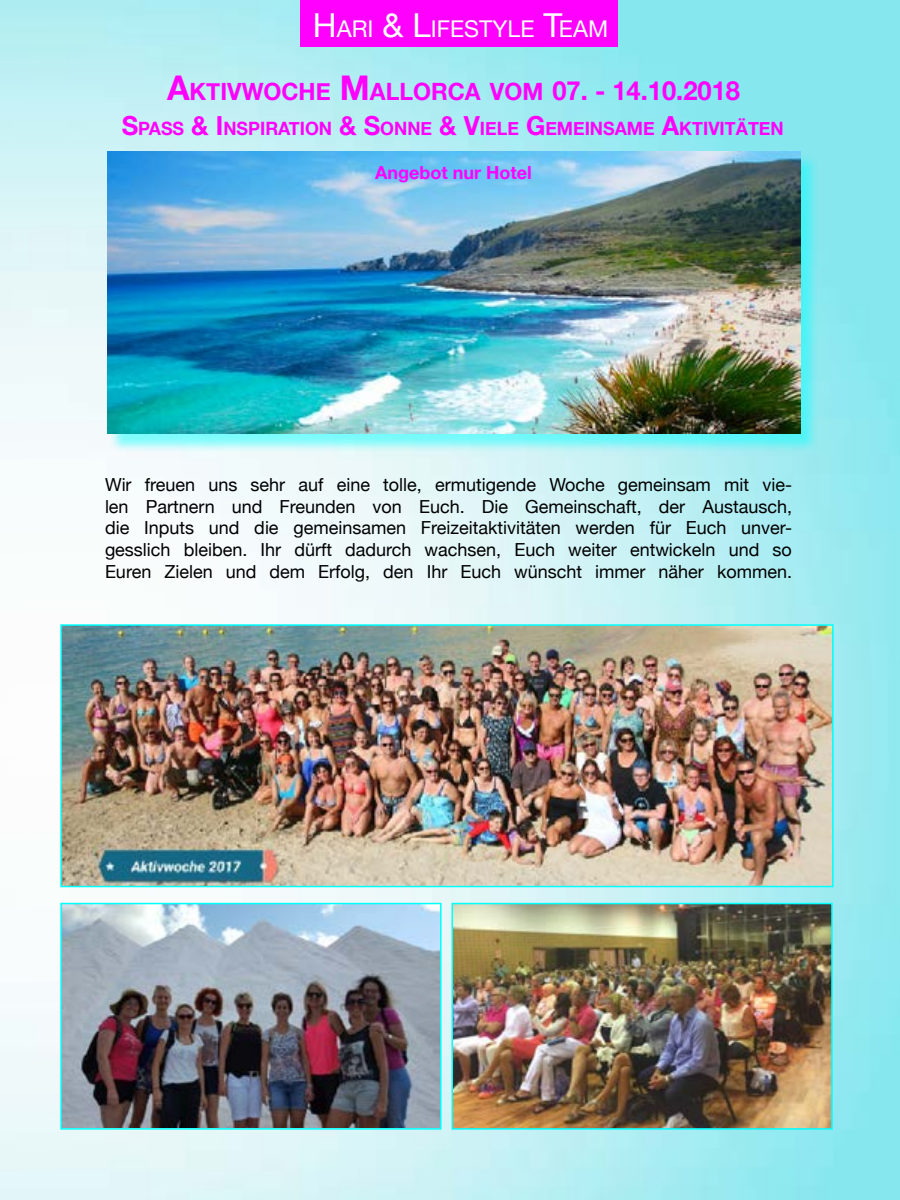
<style>
.page{position:relative;width:900px;height:1200px;background:#fff}
.page>*{position:absolute;margin:0;border:0;box-sizing:border-box;transform-origin:0 0}
.t1{font:700 23.85px "Helvetica Neue";color:#f0f}
.t2{font:23.1px "Helvetica Neue";color:#fff}
.t3{font:700 18.45px "Helvetica Neue";color:#f0f}
.t4{font:18px/21.6px "Helvetica Neue";color:#000;text-align:justify}
.t5{font:700 18px "Helvetica Neue";color:#f0f}
.s1{font-size:33px}
.s2{font-size:34.05px}
.s3{font-size:26.25px}
</style>
<div class="page">
<img style="left:0;top:0;width:900px;height:1200px">
<div style="left:110px;top:154px;width:709px;height:299px;background:#0ff;opacity:.48"></div>
<img style="left:107px;top:152px;width:693px;height:282px">
<div style="left:300px;top:0;width:318px;height:47px;background:#f0f"></div>
<img style="left:63px;top:627px;width:768px;height:257px">
<div style="left:60px;top:624px;width:774px;height:263px;border:2px solid #0ff"></div>
<img style="left:63px;top:906px;width:376px;height:221px">
<div style="left:60px;top:903px;width:382px;height:227px;border:2px solid #0ff"></div>
<img style="left:455px;top:906px;width:375px;height:221px">
<div style="left:452px;top:903px;width:381px;height:227px;border:2px solid #0ff"></div>
<p class="t2" style="left:313px;top:12px;width:297px"><span class="s1">H</span>ARI <span class="s1">&amp; L</span>IFESTYLE <span class="s1">T</span>EAM</p>
<h1 class="t1" style="left:167px;top:73px;width:575px"><span class="s2">A</span>KTIVWOCHE <span class="s2">M</span>ALLORCA VOM <span class="s3">07. - 14.10.2018</span></h1>
<p class="t3" style="left:122px;top:114px;width:496px"><span class="s3">S</span>PASS <span class="s3">&amp; I</span> NSPIRATION <span class="s3">&amp; S</span>ONNE <span class="s3">&amp; V</span>IELE <span class="s3">G</span>EMEINSAM</p>
<p class="t3" style="left:643px;top:114px;width:142px">E <span class="s3">A</span>KTIVITÄTEN</p>
<p class="t5" style="left:375px;top:159px;width:158px">Angebot nur Hotel</p>
<p class="t4" style="left:105px;top:475px;width:689px">Wir freuen uns sehr auf eine tolle, ermutigende Woche gemeinsam mit vie&shy;len Partnern und Freunden von Euch. Die Gemeinschaft, der Austausch, die Inputs und die gemeinsamen Freizeitaktivitäten werden für Euch unver&shy;gesslich bleiben. Ihr dürft dadurch wachsen, Euch weiter entwickeln und so Euren Zielen und dem Erfolg, den Ihr Euch wünscht immer näher kommen.</p>
</div>
